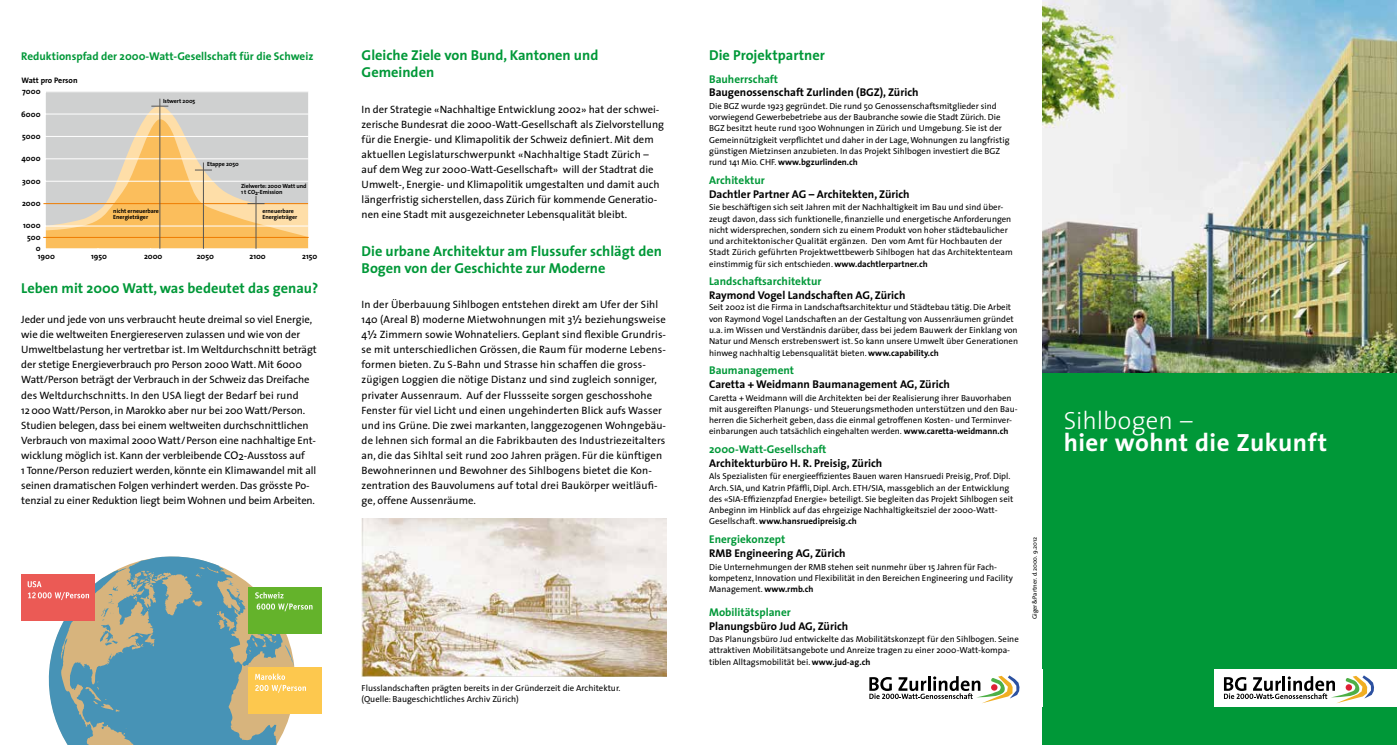
<style>
.page{position:relative;width:1397px;height:745px;background:#fff}
.page>*{position:absolute;margin:0;border:0;box-sizing:border-box;transform-origin:0 0}
.t1{font:700 25px "The Sans";letter-spacing:.015em;color:#fff}
.t2{font:300 25px "The Sans";color:#fff}
.t3{font:700 14.38px/16.9px "The Sans";color:#009838}
.t4{font:700 11.25px "The Sans";color:#000}
.t5{font:700 11.25px "The Sans";color:#009838}
.t6{font:10.62px/15px "The Sans";color:#000}
.t7{font:8.75px/11.2px "The Sans";color:#000}
.t8{font:700 8px/11.1px "The Sans";color:#000}
.t9{font:6.25px "The Sans";color:#000}
.t10{font:700 6px/6px "The Sans";letter-spacing:-.01em;color:#000}
.s1{font-size:11.25px}
.s2{font-family:"The Sans Expert"}
.s3{font-weight:700}
</style>
<div class="page">
<div style="left:1042px;top:372px;width:354px;height:372px;background:#009838"></div>
<img style="left:1042px;top:0;width:354px;height:372px">
<img style="left:361px;top:518px;width:305px;height:158px">
<div style="left:21px;top:574px;width:73px;height:46px;background:#eb5a55"></div>
<div style="left:248px;top:586px;width:73px;height:47px;background:#64b32b"></div>
<div style="left:248px;top:667px;width:73px;height:46px;background:#fdc84e"></div>
<svg style="left:28px;top:556px;width:284px;height:188px"></svg>
<div style="left:45px;top:92px;width:263px;height:157px;background:#cfd0d0"></div>
<hr style="left:45px;top:90px;width:1px;height:160px;background:#fff">
<hr style="left:43px;top:203px;width:265px;height:1px;background:#ef7c00">
<svg style="left:45px;top:104px;width:263px;height:145px"></svg>
<hr style="left:43px;top:237px;width:265px;height:1px;background:#ef7c00">
<hr style="left:159px;top:99px;width:1px;height:149px;background:#565655">
<hr style="left:203px;top:162px;width:1px;height:86px;background:#565655">
<hr style="left:255px;top:196px;width:1px;height:53px;background:#565655">
<div style="left:1214px;top:668px;width:182px;height:38px;background:#fff"></div>
<svg style="left:1224px;top:675px;width:149px;height:27px"></svg>
<svg style="left:869px;top:675px;width:150px;height:27px"></svg>
<p class="t5" style="left:21px;top:47px;width:293px">Reduktionspfad der 2000-Watt-Gesellschaft für die Schweiz</p>
<p class="t8" style="left:21px;top:74px;width:58px">Watt pro Person<br>7000</p>
<p class="t8" style="left:21px;top:108px;width:21px">6000</p>
<p class="t8" style="left:22px;top:130px;width:20px">5000</p>
<p class="t8" style="left:21px;top:153px;width:21px">4000</p>
<p class="t8" style="left:22px;top:175px;width:20px">3000</p>
<p class="t8" style="left:22px;top:197px;width:20px">2000</p>
<p class="t8" style="left:23px;top:220px;width:19px;text-align:right">1000<br>500<br>0</p>
<p class="t8" style="left:38px;top:251px;width:19px">1900</p>
<p class="t8" style="left:91px;top:251px;width:17px">1950</p>
<p class="t8" style="left:144px;top:251px;width:20px">2000</p>
<p class="t8" style="left:197px;top:251px;width:19px">2050</p>
<p class="t8" style="left:249px;top:251px;width:18px">2100</p>
<p class="t8" style="left:302px;top:251px;width:17px">2150</p>
<p class="t10" style="left:163px;top:97px;width:34px">Istwert 2005</p>
<p class="t10" style="left:207px;top:161px;width:33px">Etappe 2050</p>
<p class="t10" style="left:241px;top:182px;width:67px">Zielwerte: 2000 Watt und<br>1 t CO2-Emission</p>
<p class="t10" style="left:113px;top:207px;width:47px">nicht erneuerbare<br>Energieträger</p>
<p class="t10" style="left:262px;top:207px;width:36px">erneuerbare<br>Energieträger</p>
<h2 class="t3" style="left:21px;top:279px;width:298px">Leben mit 2000 Watt, was bedeutet das genau?</h2>
<p class="t6" style="left:21px;top:312px;width:297px">Jeder und jede von uns verbraucht heute dreimal so viel Energie, wie die weltweiten Energiereserven zulassen und wie von der Umweltbelastung her vertretbar ist. Im Weltdurchschnitt beträgt der stetige Energieverbrauch pro Person 2000 Watt. Mit 6000<br>Watt/Person beträgt der Verbrauch in der Schweiz das Dreifache des Weltdurchschnitts. In den USA liegt der Bedarf bei rund<br>12 000 Watt/Person, in Marokko aber nur bei 200 Watt/Person.<br>Studien belegen, dass bei einem weltweiten durchschnittlichen Verbrauch von maximal 2000 Watt/Person eine nachhaltige Ent&shy;wicklung möglich ist. Kann der verbleibende <span class="s1">CO2</span>-Ausstoss auf<br>1 Tonne/Person reduziert werden, könnte ein Klimawandel mit all seinen dramatischen Folgen verhindert werden. Das grösste Po&shy;tenzial zu einer Reduktion liegt beim Wohnen und beim Arbeiten.</p>
<h2 class="t3" style="left:361px;top:46px;width:238px">Gleiche Ziele von Bund, Kantonen und<br>Gemeinden</h2>
<p class="t6" style="left:361px;top:101px;width:304px">In der Strategie «Nachhaltige Entwicklung 2002» hat der schwei&shy;zerische Bundesrat die 2000-Watt-Gesellschaft als Zielvorstellung für die Energie- und Klimapolitik der Schweiz definiert. Mit dem aktuellen Legislaturschwerpunkt «Nachhaltige Stadt Zürich – auf dem Weg zur 2000-Watt-Gesellschaft» will der Stadtrat die Umwelt-, Energie- und Klimapolitik umgestalten und damit auch längerfristig sicherstellen, dass Zürich für kommende Generatio&shy;nen eine Stadt mit ausgezeichneter Lebensqualität bleibt.</p>
<h2 class="t3" style="left:361px;top:242px;width:302px">Die urbane Architektur am Flussufer schlägt den<br>Bogen von der Geschichte zur Moderne</h2>
<p class="t6" style="left:361px;top:297px;width:306px">In der Überbauung Sihlbogen entstehen direkt am Ufer der Sihl 140 (Areal B) moderne Mietwohnungen mit 3<span class="s2">V</span> beziehungsweise 4<span class="s2">V</span> Zimmern sowie Wohnateliers. Geplant sind flexible Grundris&shy;se mit unterschiedlichen Grössen, die Raum für moderne Lebens&shy;formen bieten. Zu S-Bahn und Strasse hin schaffen die gross&shy;zügigen Loggien die nötige Distanz und sind zugleich sonniger, privater Aussenraum. Auf der Flussseite sorgen geschosshohe Fenster für viel Licht und einen ungehinderten Blick aufs Wasser und ins Grüne. Die zwei markanten, langgezogenen Wohngebäu&shy;de lehnen sich formal an die Fabrikbauten des Industriezeitalters an, die das Sihltal seit rund 200 Jahren prägen. Für die künftigen Bewohnerinnen und Bewohner des Sihlbogens bietet die Kon&shy;zentration des Bauvolumens auf total drei Baukörper weitläufi&shy;ge, offene Aussenräume.</p>
<p class="t7" style="left:361px;top:681px;width:260px">Flusslandschaften prägten bereits in der Gründerzeit die Architektur. (Quelle: Baugeschichtliches Archiv Zürich)</p>
<h2 class="t3" style="left:709px;top:46px;width:117px">Die Projektpartner</h2>
<p class="t5" style="left:709px;top:69px;width:70px">Bauherrschaft</p>
<p class="t4" style="left:709px;top:83px;width:211px">Baugenossenschaft Zurlinden (BGZ), Zürich</p>
<p class="t7" style="left:709px;top:100px;width:302px">Die BGZ wurde 1923 gegründet. Die rund 50 Genossenschaftsmitglieder sind vorwiegend Gewerbebetriebe aus der Baubranche sowie die Stadt Zürich. Die BGZ besitzt heute rund 1300 Wohnungen in Zürich und Umgebung. Sie ist der Gemeinnützigkeit verpflichtet und daher in der Lage, Wohnungen zu langfristig günstigen Mietzinsen anzubieten. In das Projekt Sihlbogen investiert die BGZ rund 141 Mio. CHF. <span class="s3">www.bgzurlinden.ch</span></p>
<p class="t5" style="left:709px;top:171px;width:57px">Architektur</p>
<p class="t4" style="left:709px;top:184px;width:202px">Dachtler Partner AG – Architekten, Zürich</p>
<p class="t7" style="left:709px;top:201px;width:305px">Sie beschäftigen sich seit Jahren mit der Nachhaltigkeit im Bau und sind über&shy;zeugt davon, dass sich funktionelle, finanzielle und energetische Anforderungen nicht widersprechen, sondern sich zu einem Produkt von hoher städtebaulicher und architektonischer Qualität ergänzen. Den vom Amt für Hochbauten der Stadt Zürich geführten Projektwettbewerb Sihlbogen hat das Architektenteam einstimmig für sich entschieden. <span class="s3">www.dachtlerpartner.ch</span></p>
<p class="t5" style="left:709px;top:272px;width:114px">Landschaftsarchitektur</p>
<p class="t4" style="left:709px;top:286px;width:198px">Raymond Vogel Landschaften AG, Zürich</p>
<p class="t7" style="left:709px;top:301px;width:310px">Seit 2002 ist die Firma in Landschaftsarchitektur und Städtebau tätig. Die Arbeit von Raymond Vogel Landschaften an der Gestaltung von Aussenräumen gründet u.a. im Wissen und Verständnis darüber, dass bei jedem Bauwerk der Einklang von Natur und Mensch erstrebenswert ist. So kann unsere Umwelt über Generationen hinweg nachhaltig Lebensqualität bieten. <span class="s3">www.capability.ch</span></p>
<p class="t5" style="left:709px;top:361px;width:86px">Baumanagement</p>
<p class="t4" style="left:709px;top:374px;width:242px">Caretta + Weidmann Baumanagement AG, Zürich</p>
<p class="t7" style="left:709px;top:391px;width:310px">Caretta + Weidmann will die Architekten bei der Realisierung ihrer Bauvorhaben mit ausgereiften Planungs- und Steuerungsmethoden unterstützen und den Bau&shy;herren die Sicherheit geben, dass die einmal getroffenen Kosten- und Terminver&shy;einbarungen auch tatsächlich eingehalten werden. <span class="s3">www.caretta-weidmann.ch</span></p>
<p class="t5" style="left:709px;top:439px;width:119px">2000-Watt-Gesellschaft</p>
<p class="t4" style="left:709px;top:453px;width:175px">Architekturbüro H. R. Preisig, Zürich</p>
<p class="t7" style="left:709px;top:470px;width:306px">Als Spezialisten für energieeffizientes Bauen waren Hansruedi Preisig, Prof. Dipl.<br>Arch. SIA, und Katrin Pfäffli, Dipl. Arch. ETH/SIA, massgeblich an der Entwicklung des «SIA-Effizienzpfad Energie» beteiligt. Sie begleiten das Projekt Sihlbogen seit Anbeginn im Hinblick auf das ehrgeizige Nachhaltigkeitsziel der 2000-Watt-Gesellschaft. <span class="s3">www.hansruedipreisig.ch</span></p>
<p class="t5" style="left:709px;top:529px;width:78px">Energiekonzept</p>
<p class="t4" style="left:709px;top:543px;width:138px">RMB Engineering AG, Zürich</p>
<p class="t7" style="left:709px;top:560px;width:305px">Die Unternehmungen der RMB stehen seit nunmehr über 15 Jahren für Fach&shy;kompetenz, Innovation und Flexibilität in den Bereichen Engineering und Facility<br>Management. <span class="s3">www.rmb.ch</span></p>
<p class="t5" style="left:709px;top:602px;width:83px">Mobilitätsplaner</p>
<p class="t4" style="left:709px;top:616px;width:141px">Planungsbüro Jud AG, Zürich</p>
<p class="t7" style="left:709px;top:632px;width:311px">Das Planungsbüro Jud entwickelte das Mobilitätskonzept für den Sihlbogen. Seine attraktiven Mobilitätsangebote und Anreize tragen zu einer 2000-Watt-kompa&shy;tiblen Alltagsmobilität bei. <span class="s3">www.jud-ag.ch</span></p>
<p class="t9" style="left:1029px;top:618px;width:84px;rotate:-90deg">Giger&amp;Partner. d.2000. 9.2012</p>
<h1 class="t2" style="left:1063px;top:399px;width:130px">Sihlbogen –</h1>
<h1 class="t1" style="left:1063px;top:421px;width:265px">hier wohnt die Zukunft</h1>
</div>
